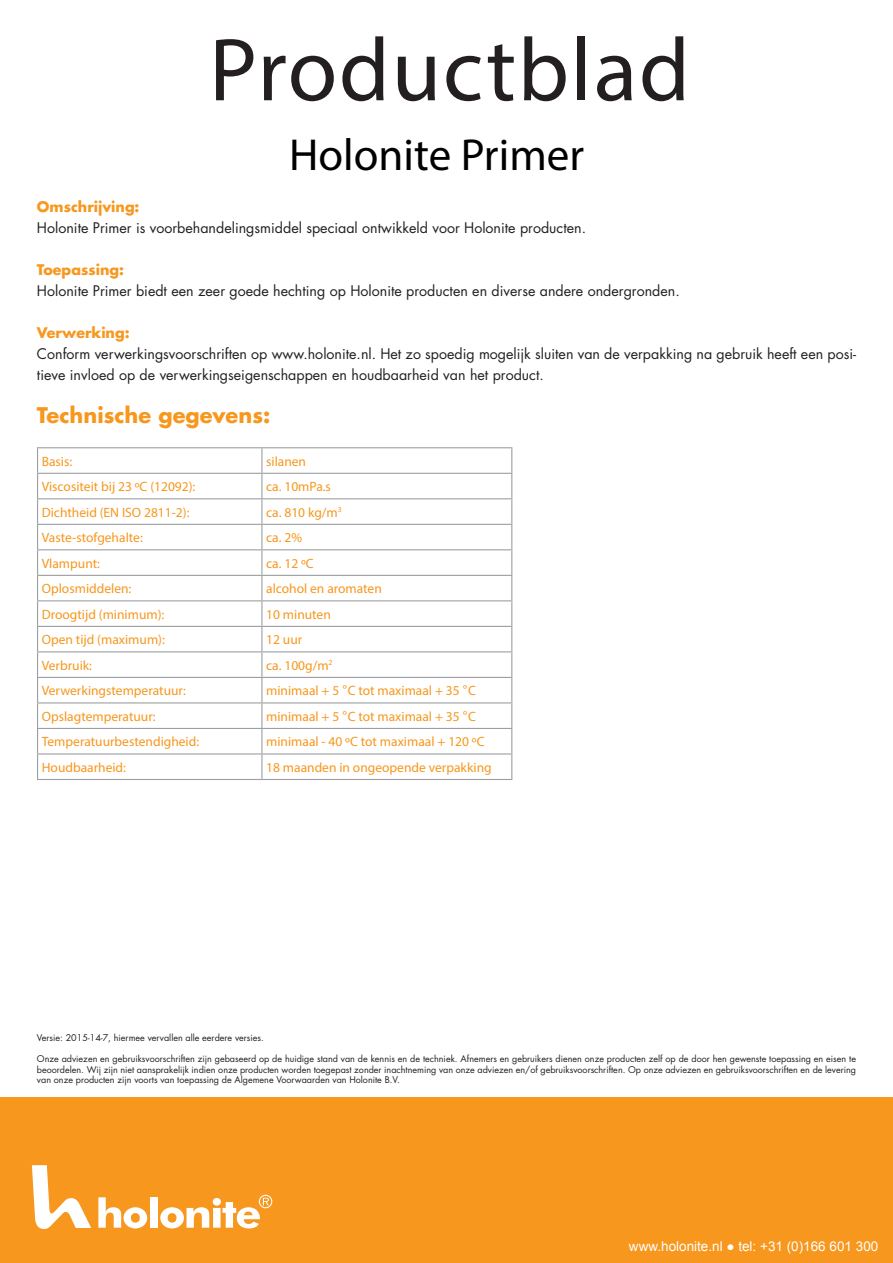
<style>
.page{position:relative;width:893px;height:1263px;background:#fff}
.page>*{position:absolute;margin:0;border:0;box-sizing:border-box;transform-origin:0 0}
.t1{font:90px "Myriad Pro";letter-spacing:.02em;color:#231f20}
.t2{font:45px "Myriad Pro";color:#000}
.t3{font:700 21px "Futura Std";color:#f7971d}
.t4{font:14.25px/21px "Futura Std";color:#231f20}
.t5{font:700 14.25px "Futura Std";color:#f7971d}
.t6{font:13.5px "Myriad Pro";color:#f7971d}
.t7{font:13.5px "Arial";color:#fff}
.t8{font:9px/10.5px "Futura Std";color:#231f20;text-align:justify}
.s1{font-family:"Arial"}
</style>
<div class="page">
<div style="left:0;top:1097px;width:893px;height:21px;background:#f7971d"></div>
<div style="left:0;top:1118px;width:893px;height:145px;background:#f7971d"></div>
<svg style="left:32px;top:1165px;width:59px;height:64px"></svg>
<svg style="left:98px;top:1197px;width:49px;height:31px"></svg>
<div style="left:150px;top:1197px;width:7px;height:31px;background:#fff"></div>
<svg style="left:160px;top:1195px;width:112px;height:33px"></svg>
<svg style="left:511px;top:448px;width:1px;height:331px"></svg>
<hr style="left:37px;top:447px;width:225px;height:1px;background:#9d9fa2">
<hr style="left:37px;top:473px;width:225px;height:1px;background:#9d9fa2">
<hr style="left:37px;top:498px;width:225px;height:1px;background:#9d9fa2">
<hr style="left:37px;top:524px;width:225px;height:1px;background:#9d9fa2">
<hr style="left:37px;top:549px;width:225px;height:1px;background:#9d9fa2">
<hr style="left:37px;top:575px;width:225px;height:1px;background:#9d9fa2">
<hr style="left:37px;top:600px;width:225px;height:1px;background:#9d9fa2">
<hr style="left:37px;top:626px;width:225px;height:1px;background:#9d9fa2">
<hr style="left:37px;top:651px;width:225px;height:1px;background:#9d9fa2">
<hr style="left:37px;top:677px;width:225px;height:1px;background:#9d9fa2">
<hr style="left:37px;top:702px;width:225px;height:1px;background:#9d9fa2">
<hr style="left:37px;top:728px;width:225px;height:1px;background:#9d9fa2">
<hr style="left:37px;top:753px;width:225px;height:1px;background:#9d9fa2">
<svg style="left:37px;top:448px;width:1px;height:331px"></svg>
<svg style="left:261px;top:448px;width:1px;height:331px"></svg>
<hr style="left:37px;top:779px;width:225px;height:1px;background:#9d9fa2">
<hr style="left:262px;top:447px;width:250px;height:1px;background:#9d9fa2">
<hr style="left:262px;top:626px;width:250px;height:1px;background:#9d9fa2">
<hr style="left:262px;top:651px;width:250px;height:1px;background:#9d9fa2">
<hr style="left:262px;top:677px;width:250px;height:1px;background:#9d9fa2">
<hr style="left:262px;top:702px;width:250px;height:1px;background:#9d9fa2">
<hr style="left:262px;top:728px;width:250px;height:1px;background:#9d9fa2">
<hr style="left:262px;top:753px;width:250px;height:1px;background:#9d9fa2">
<hr style="left:262px;top:779px;width:250px;height:1px;background:#9d9fa2">
<hr style="left:262px;top:473px;width:250px;height:1px;background:#9d9fa2">
<hr style="left:262px;top:498px;width:250px;height:1px;background:#9d9fa2">
<hr style="left:262px;top:524px;width:250px;height:1px;background:#9d9fa2">
<hr style="left:262px;top:549px;width:250px;height:1px;background:#9d9fa2">
<hr style="left:262px;top:575px;width:250px;height:1px;background:#9d9fa2">
<hr style="left:262px;top:600px;width:250px;height:1px;background:#9d9fa2">
<h1 class="t1" style="left:209px;top:15px;width:482px">Productblad</h1>
<h2 class="t2" style="left:289px;top:127px;width:297px">Holonite Primer</h2>
<h3 class="t5" style="left:37px;top:197px;width:104px">Omschrijving:</h3>
<h3 class="t4" style="left:37px;top:217px;width:551px">Holonite Primer is voorbehandelingsmiddel speciaal ontwikkeld voor Holonite producten.</h3>
<h3 class="t5" style="left:37px;top:260px;width:88px">Toepassing:</h3>
<h3 class="t4" style="left:37px;top:280px;width:644px">Holonite Primer biedt een zeer goede hechting op Holonite producten en diverse andere ondergronden.</h3>
<h3 class="t5" style="left:37px;top:323px;width:94px">Verwerking:</h3>
<h3 class="t4" style="left:37px;top:343px;width:821px">Conform verwerkingsvoorschriften op www.holonite.nl. Het zo spoedig mogelijk sluiten van de verpakking na gebruik heeft een posi&shy;tieve invloed op de verwerkingseigenschappen en houdbaarheid van het product.</h3>
<h3 class="t3" style="left:37px;top:401px;width:235px">Technische gegevens:</h3>
<h3 class="t6" style="left:42px;top:453px;width:32px">Basis:</h3>
<h3 class="t6" style="left:266px;top:453px;width:41px">silanen</h3>
<h3 class="t6" style="left:42px;top:478px;width:155px">Viscositeit bij 23 ºC (12092):</h3>
<h3 class="t6" style="left:266px;top:478px;width:66px">ca. 10mPa.s</h3>
<h3 class="t6" style="left:42px;top:504px;width:149px">Dichtheid (EN ISO 2811-2):</h3>
<h3 class="t6" style="left:266px;top:504px;width:77px">ca. 810 kg/m<sup>3</sup></h3>
<h3 class="t6" style="left:42px;top:529px;width:102px">Vaste-stofgehalte:</h3>
<h3 class="t6" style="left:266px;top:529px;width:37px">ca. 2%</h3>
<h3 class="t6" style="left:42px;top:555px;width:60px">Vlampunt:</h3>
<h3 class="t6" style="left:266px;top:555px;width:49px">ca. 12 ºC</h3>
<h3 class="t6" style="left:42px;top:580px;width:91px">Oplosmiddelen:</h3>
<h3 class="t6" style="left:266px;top:580px;width:117px">alcohol en aromaten</h3>
<h3 class="t6" style="left:42px;top:606px;width:124px">Droogtijd (minimum):</h3>
<h3 class="t6" style="left:266px;top:606px;width:66px">10 minuten</h3>
<h3 class="t6" style="left:42px;top:631px;width:125px">Open tijd (maximum):</h3>
<h3 class="t6" style="left:266px;top:631px;width:38px">12 uur</h3>
<h3 class="t6" style="left:42px;top:657px;width:52px">Verbruik:</h3>
<h3 class="t6" style="left:266px;top:657px;width:68px">ca. 100g/m<sup>2</sup></h3>
<h3 class="t6" style="left:42px;top:682px;width:146px">Verwerkingstemperatuur:</h3>
<h3 class="t6" style="left:266px;top:682px;width:211px">minimaal + 5 <span class="s1">°</span>C tot maximaal + 35 <span class="s1">°</span>C</h3>
<h3 class="t6" style="left:42px;top:708px;width:115px">Opslagtemperatuur:</h3>
<h3 class="t6" style="left:266px;top:708px;width:211px">minimaal + 5 <span class="s1">°</span>C tot maximaal + 35 <span class="s1">°</span>C</h3>
<h3 class="t6" style="left:42px;top:733px;width:159px">Temperatuurbestendigheid:</h3>
<h3 class="t6" style="left:266px;top:733px;width:220px">minimaal - 40 ºC tot maximaal + 120 ºC</h3>
<h3 class="t6" style="left:42px;top:759px;width:86px">Houdbaarheid:</h3>
<h3 class="t6" style="left:266px;top:759px;width:227px">18 maanden in ongeopende verpakking</h3>
<p class="t8" style="left:37px;top:1033px;width:228px">Versie: 2015-14-7, hiermee vervallen alle eerdere versies.</p>
<p class="t8" style="left:37px;top:1054px;width:820px">Onze adviezen en gebruiksvoorschriften zijn gebaseerd op de huidige stand van de kennis en de techniek. Afnemers en gebruikers dienen onze producten zelf op de door hen gewenste toepassing en eisen te beoordelen. Wij zijn niet aansprakelijk indien onze producten worden toegepast zonder inachtneming van onze adviezen en/of gebruiksvoorschriften. Op onze adviezen en gebruiksvoorschriften en de levering van onze producten zijn voorts van toepassing de Algemene Voorwaarden van Holonite B.V.</p>
<h3 class="t7" style="left:629px;top:1237px;width:251px">www.holonite.nl ● tel: +31 (0)166 601 300</h3>
</div>
